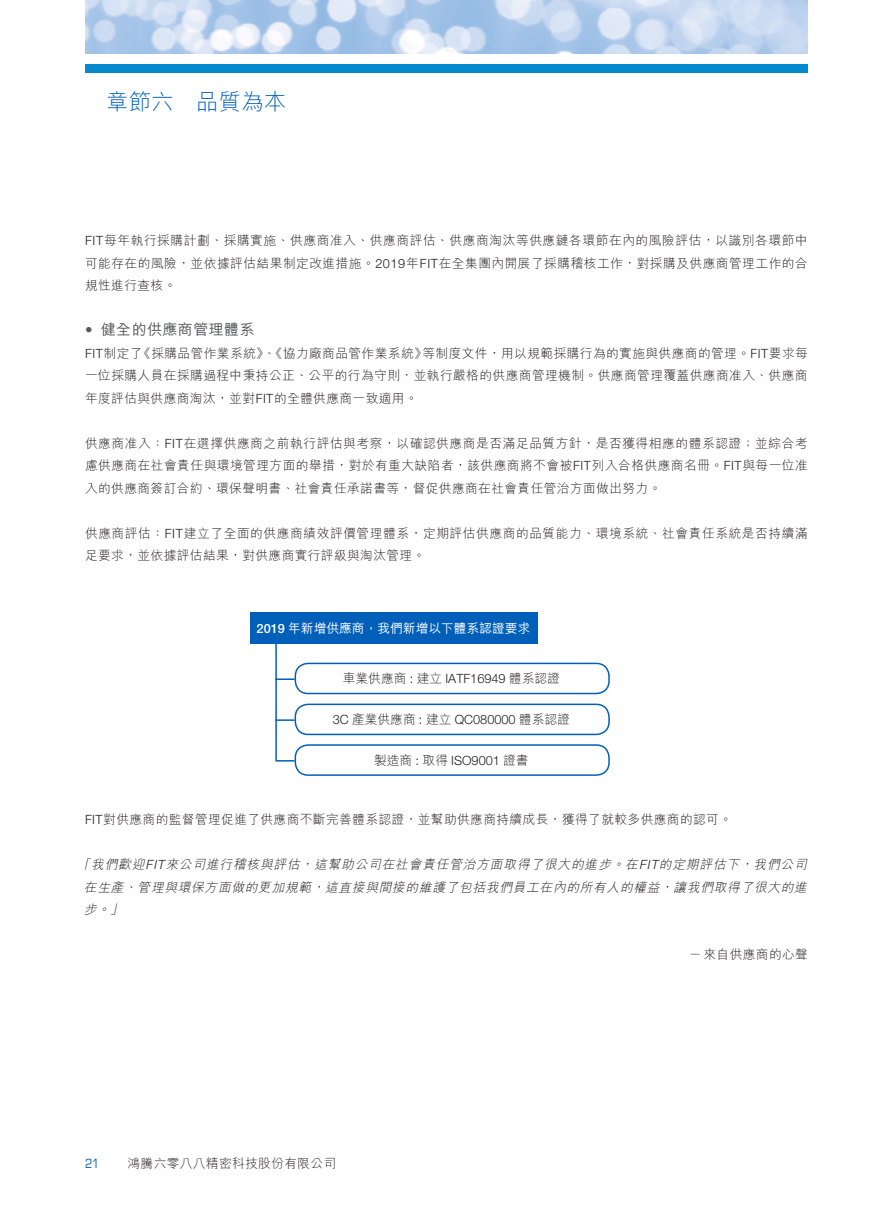
<style>
.page{position:relative;width:893px;height:1212px;background:#fff}
.page>*{position:absolute;margin:0;border:0;box-sizing:border-box;transform-origin:0 0}
.t1{font:300 22.5px "M Hei HK";color:#005fb9}
.t2{font:500 15px "M Hei HK";letter-spacing:.03em;color:#57585a}
.t3{font:500 15px "Helvetica Neue LT Std";color:#57585a}
.t4{font:300 12.75px/22.5px "M Hei HK";letter-spacing:.03em;color:#231f20;text-align:justify}
.t5{font:italic 300 12.75px/22.5px "M Hei HK";color:#231f20;text-align:right}
.t6{font:300 12.75px "Helvetica Neue LT Std";color:#231f20}
.t7{font:500 12.75px "M Hei HK";color:#fff}
.t8{font:300 12.75px "M Hei HK";color:#231f20}
.t9{font:condensed 12.75px "Eurostile LT Std";color:#005fb9}
.s1{font-family:"Helvetica Neue LT Std"}
.s2{font-family:"M Hei HK"}
</style>
<div class="page">
<div style="left:250px;top:612px;width:287px;height:32px;background:#005fb9"></div>
<div style="left:295px;top:663px;width:315px;height:31px;border:2px solid #005fb9;border-radius:13px"></div>
<div style="left:295px;top:703px;width:315px;height:32px;border:2px solid #005fb9;border-radius:13px"></div>
<div style="left:295px;top:744px;width:315px;height:32px;border:2px solid #005fb9;border-radius:13px"></div>
<hr style="left:275px;top:644px;width:2px;height:116px;background:#005fb9">
<hr style="left:275px;top:678px;width:20px;height:2px;background:#005fb9">
<hr style="left:275px;top:719px;width:20px;height:2px;background:#005fb9">
<svg style="left:275px;top:760px;width:20px;height:1px"></svg>
<div style="left:85px;top:64px;width:723px;height:8px;background:#038ace"></div>
<img style="left:85px;top:0;width:723px;height:53px">
<h1 class="t1" style="left:106px;top:90px;width:69px">章節六</h1>
<h1 class="t1" style="left:196px;top:90px;width:91px">品質為本</h1>
<p class="t4" style="left:85px;top:229px;width:724px"><span class="s1">FIT</span>每年執行採購計劃、採購實施、供應商准入、供應商評估、供應商淘汰等供應鏈各環節在內的風險評估，以識別各環節中可能存在的風險，並依據評估結果制定改進措施。<span class="s1">2019</span>年<span class="s1">FIT</span>在全集團內開展了採購稽核工作，對採購及供應商管理工作的合規性進行查核。</p>
<p class="t2" style="left:101px;top:319px;width:155px">健全的供應商管理體系</p>
<p class="t3" style="left:85px;top:321px;width:9px">•</p>
<p class="t4" style="left:422px;top:342px;width:387px">等制度文件，用以規範採購行為的實施與供應商的管理。<span class="s1">FIT</span>要求每</p>
<p class="t6" style="left:85px;top:345px;width:59px">FIT<span class="s2">制定了</span></p>
<p class="t4" style="left:85px;top:364px;width:724px">一位採購人員在採購過程中秉持公正、公平的行為守則，並執行嚴格的供應商管理機制。供應商管理覆蓋供應商准入、供應商年度評估與供應商淘汰，並對<span class="s1">FIT</span>的全體供應商一致適用。</p>
<p class="t4" style="left:85px;top:432px;width:724px">供應商准入：<span class="s1">FIT</span>在選擇供應商之前執行評估與考察，以確認供應商是否滿足品質方針，是否獲得相應的體系認證；並綜合考慮供應商在社會責任與環境管理方面的舉措，對於有重大缺陷者，該供應商將不會被<span class="s1">FIT</span>列入合格供應商名冊。<span class="s1">FIT</span>與每一位准入的供應商簽訂合約、環保聲明書、社會責任承諾書等，督促供應商在社會責任管治方面做出努力。</p>
<p class="t4" style="left:85px;top:522px;width:724px">供應商評估：<span class="s1">FIT</span>建立了全面的供應商績效評價管理體系，定期評估供應商的品質能力、環境系統、社會責任系統是否持續滿足要求，並依據評估結果，對供應商實行評級與淘汰管理。</p>
<p class="t4" style="left:138px;top:342px;width:290px">《採購品管作業系統》、《協力廠商品管作業系統》</p>
<p class="t7" style="left:257px;top:619px;width:275px"><span class="s1">2019</span> 年新增供應商，我們新增以下體系認證要求</p>
<p class="t8" style="left:343px;top:672px;width:219px">車業供應商 <span class="s1">:</span> 建立 <span class="s1">IATF16949</span> 體系認證</p>
<p class="t6" style="left:333px;top:712px;width:239px">C3 <span class="s2">產業供應商</span> : <span class="s2">建立</span> QC080000 <span class="s2">體系認證</span></p>
<p class="t6" style="left:374px;top:753px;width:156px"><span class="s2">製造商</span> : <span class="s2">取得</span> ISO9001 <span class="s2">證書</span></p>
<p class="t4" style="left:85px;top:808px;width:648px"><span class="s1">FIT</span>對供應商的監督管理促進了供應商不斷完善體系認證，並幫助供應商持續成長，獲得了就較多供應商的認可。</p>
<p class="t5" style="left:314px;top:853px;width:301px">這幫助公司在社會責任管治方面取得了很大的進步</p>
<p class="t5" style="left:91px;top:853px;width:213px">我們歡迎<span class="s1">FIT</span>來公司進行稽核與評估</p>
<p class="t5" style="left:625px;top:853px;width:118px">在<span class="s1">FIT</span>的定期評估下</p>
<p class="t5" style="left:754px;top:853px;width:58px">我們公司</p>
<p class="t5" style="left:78px;top:853px;width:17px">「</p>
<p class="t5" style="left:612px;top:853px;width:17px">。</p>
<p class="t5" style="left:301px;top:853px;width:17px">，</p>
<p class="t5" style="left:740px;top:853px;width:17px">，</p>
<p class="t5" style="left:325px;top:876px;width:339px">這直接與間接的維護了包括我們員工在內的所有人的權益</p>
<p class="t5" style="left:138px;top:876px;width:178px">管理與環保方面做的更加規範</p>
<p class="t5" style="left:84px;top:876px;width:44px">在生產「</p>
<p class="t5" style="left:674px;top:876px;width:138px">讓我們取得了很大的進</p>
<p class="t5" style="left:312px;top:876px;width:17px">，</p>
<p class="t5" style="left:660px;top:876px;width:17px">，</p>
<p class="t5" style="left:124px;top:876px;width:17px">、</p>
<p class="t5" style="left:84px;top:898px;width:17px">步</p>
<p class="t5" style="left:97px;top:898px;width:17px">。</p>
<p class="t9" style="left:85px;top:1155px;width:16px">21</p>
<p class="t4" style="left:128px;top:1152px;width:210px">鴻騰六零八八精密科技股份有限公司</p>
<p class="t4" style="left:689px;top:943px;width:121px">－來自供應商的心聲</p>
</div>
